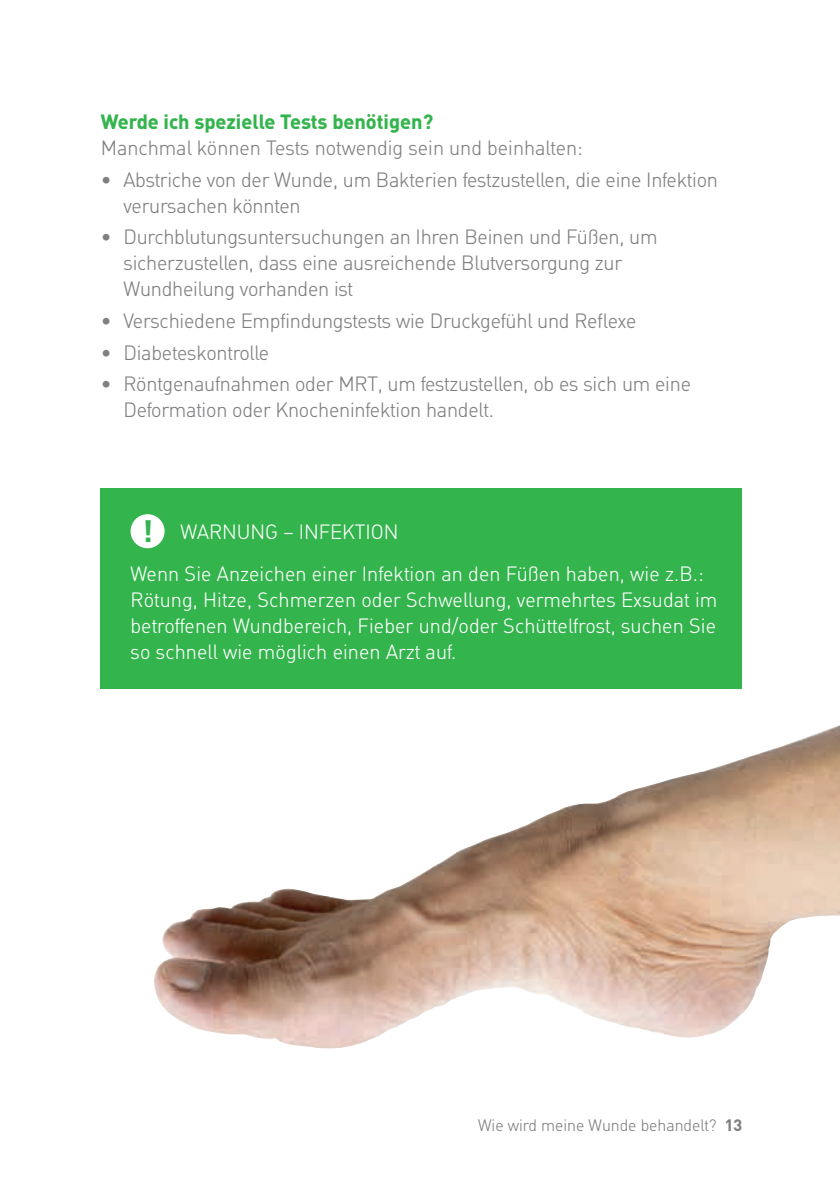
<style>
.page{position:relative;width:840px;height:1191px;background:#fff}
.page>*{position:absolute;margin:0;border:0;box-sizing:border-box;transform-origin:0 0}
.t1{font:300 20px/26px "MHC Din";letter-spacing:-.01em;color:#808083}
.t2{font:300 20px/26px "MHC Din";letter-spacing:.005em;color:#fff}
.t3{font:700 20px "MHC Din";color:#34b44d}
.t4{font:300 16px "MHC Din";color:#808083}
.s1{font-weight:700;font-size:30px;color:#34b44d}
.s2{font-weight:700}
</style>
<div class="page">
<img style="left:154px;top:725px;width:685px;height:324px">
<div style="left:101px;top:488px;width:640px;height:200px;background:#34b44d"></div>
<div style="left:130px;top:514px;width:34px;height:34px;background:#fff;border-radius:50%"></div>
<p class="t3" style="left:101px;top:109px;width:334px">Werde ich spezielle Tests benötigen?</p>
<p class="t1" style="left:101px;top:135px;width:483px">Manchmal können Tests notwendig sein und beinhalten:</p>
<p class="t1" style="left:123px;top:167px;width:595px;text-indent:-23px">• Abstriche von der Wunde, um Bakterien festzustellen, die eine Infektion verursachen könnten</p>
<p class="t1" style="left:123px;top:224px;width:535px;text-indent:-23px">• Durchblutungsuntersuchungen an Ihren Beinen und Füßen, um sicherzustellen, dass eine ausreichende Blutversorgung zur<br>Wundheilung vorhanden ist</p>
<p class="t1" style="left:101px;top:308px;width:537px">• Verschiedene Empfindungstests wie Druckgefühl und Reflexe</p>
<p class="t1" style="left:101px;top:340px;width:170px">• Diabeteskontrolle</p>
<p class="t1" style="left:123px;top:371px;width:568px;text-indent:-23px">• Röntgenaufnahmen oder MRT, um festzustellen, ob es sich um eine<br>Deformation oder Knocheninfektion handelt.</p>
<p class="t2" style="left:142px;top:519px;width:257px"><span class="s1">!</span> WARNUNG – INFEKTION</p>
<p class="t2" style="left:130px;top:561px;width:588px">Wenn Sie Anzeichen einer Infektion an den Füßen haben, wie z.B.:<br>Rötung, Hitze, Schmerzen oder Schwellung, vermehrtes Exsudat im betroffenen Wundbereich, Fieber und/oder Schüttelfrost, suchen Sie so schnell wie möglich einen Arzt auf.</p>
<p class="t4" style="left:478px;top:1116px;width:265px">Wie wird meine Wunde behandelt? <span class="s2">13</span></p>
</div>
